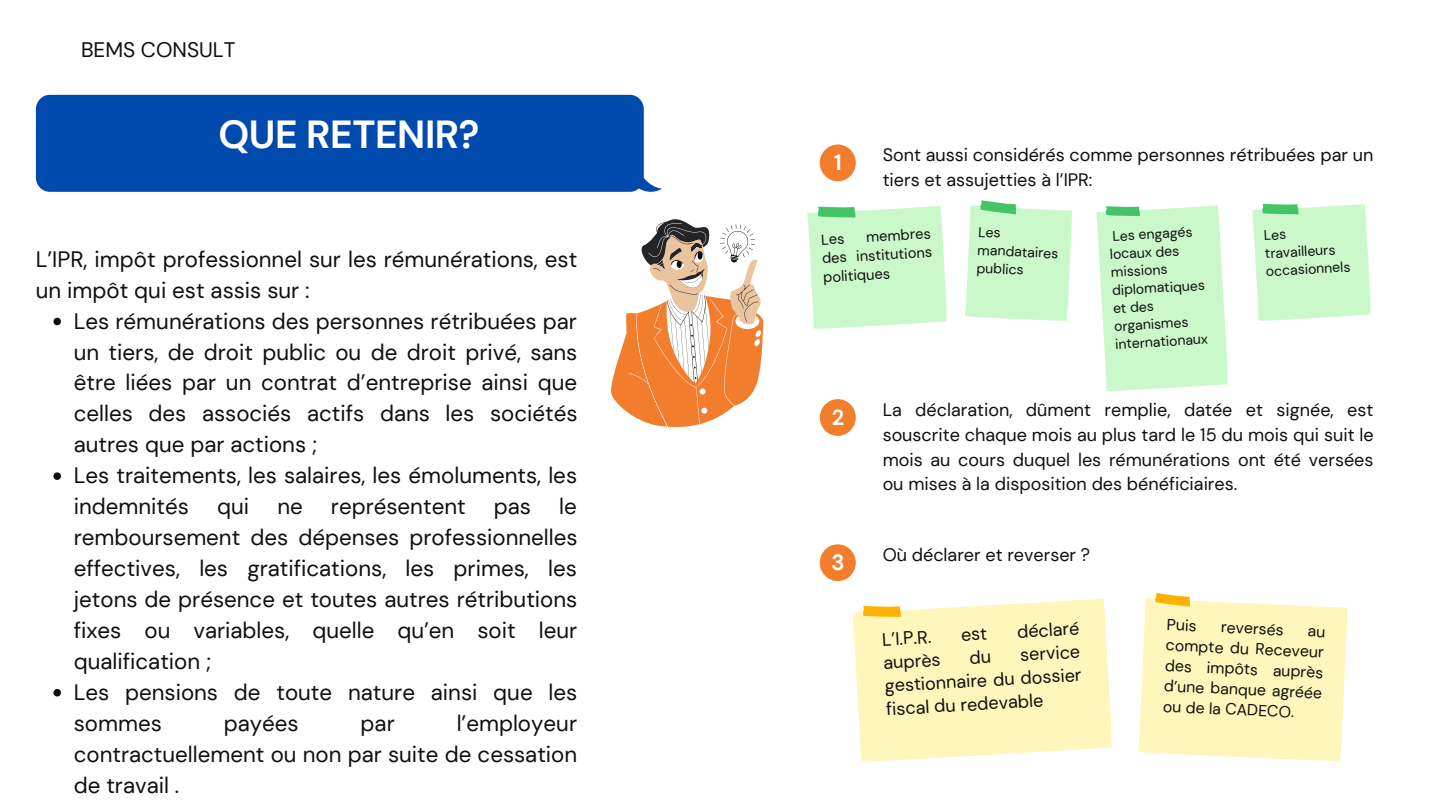
<style>
.page{position:relative;width:1440px;height:810px;background:#fff}
.page>*{position:absolute;margin:0;border:0;box-sizing:border-box;transform-origin:0 0}
.t1{font:700 39.1px "DM Sans";letter-spacing:-.01em;color:#fff}
.t2{font:22.3px/30.9px "DM Sans";color:#100f0d}
.t3{font:700 22px "DM Sans";color:#fff}
.t4{font:700 21.7px "DM Sans";color:#fff}
.t5{font:21px "DM Sans";color:#100f0d}
.t6{font:18px/24.8px "DM Sans";color:#100f0d;text-align:justify}
.t7{font:15.9px/20.6px "DM Sans";color:#100f0d;text-align:justify}
.t8{font:14.6px/19px "DM Sans";color:#100f0d;text-align:justify}
.t9{font:14px/18px "DM Sans";color:#100f0d}
</style>
<div class="page">
<div style="left:36px;top:95px;width:626px;height:97px;background:#004aad"></div>
<svg style="left:53px;top:318px;width:8px;height:7px"></svg>
<svg style="left:53px;top:472px;width:8px;height:8px"></svg>
<svg style="left:53px;top:689px;width:8px;height:7px"></svg>
<div style="left:820px;top:399px;width:36px;height:37px;background:#f27d2d;border-radius:50%"></div>
<div style="left:820px;top:145px;width:36px;height:36px;background:#f27d2d;border-radius:50%"></div>
<div style="left:820px;top:544px;width:36px;height:37px;background:#f27d2d;border-radius:50%"></div>
<svg style="left:965px;top:200px;width:107px;height:121px;background:#ccf7ce"></svg>
<svg style="left:1138px;top:593px;width:210px;height:169px;background:#fff6c1"></svg>
<svg style="left:1096px;top:205px;width:132px;height:186px;background:#cef8cf"></svg>
<svg style="left:1252px;top:203px;width:119px;height:118px;background:#ccf7cd"></svg>
<svg style="left:611px;top:219px;width:152px;height:208px"></svg>
<svg style="left:807px;top:206px;width:140px;height:123px;background:#ccf7cd"></svg>
<svg style="left:852px;top:598px;width:260px;height:164px;background:#fff6c1"></svg>
<p class="t5" style="left:81px;top:36px;width:156px">BEMS CONSULT</p>
<h1 class="t1" style="left:218px;top:109px;width:263px">QUE RETENIR?</h1>
<p class="t2" style="left:36px;top:244px;width:543px">L’IPR, impôt professionnel sur les rémunérations, est un impôt qui est assis sur :</p>
<p class="t2" style="left:74px;top:306px;width:505px">Les rémunérations des personnes rétribuées par un tiers, de droit public ou de droit privé, sans être liées par un contrat d’entreprise ainsi que celles des associés actifs dans les sociétés autres que par actions ;<br>Les traitements, les salaires, les émoluments, les indemnités</p>
<p class="t2" style="left:217px;top:491px;width:34px">qui</p>
<p class="t2" style="left:277px;top:491px;width:27px">ne</p>
<p class="t2" style="left:331px;top:491px;width:136px">représentent</p>
<p class="t2" style="left:494px;top:491px;width:39px">pas</p>
<p class="t2" style="left:74px;top:491px;width:505px;text-indent:485px">le remboursement des dépenses professionnelles effectives, les gratifications, les primes, les jetons de présence et toutes autres rétributions fixes ou variables, quelle qu’en soit leur qualification ;<br>Les pensions de toute nature ainsi que les sommes</p>
<p class="t2" style="left:224px;top:708px;width:76px">payées</p>
<p class="t2" style="left:361px;top:708px;width:36px">par</p>
<p class="t2" style="left:74px;top:708px;width:505px;text-align:justify;text-indent:383px">l’employeur contractuellement ou non par suite de cessation de travail .</p>
<p class="t3" style="left:834px;top:148px;width:9px">1</p>
<p class="t6" style="left:883px;top:143px;width:492px">Sont aussi considérés comme personnes rétribuées par un tiers et assujetties à l’IPR:</p>
<p class="t8" style="left:821px;top:230px;width:112px;text-indent:45px;rotate:-3deg">membres des institutions politiques</p>
<p class="t9" style="left:979px;top:223px;width:82px;rotate:3deg">Les mandataires publics</p>
<p class="t9" style="left:1109px;top:227px;width:95px;rotate:-3deg">Les engagés locaux des missions diplomatiques et des organismes internationaux</p>
<p class="t9" style="left:1264px;top:226px;width:86px;rotate:-3deg">Les travailleurs occasionnels</p>
<p class="t4" style="left:832px;top:403px;width:14px">2</p>
<p class="t3" style="left:831px;top:548px;width:15px">3</p>
<p class="t6" style="left:883px;top:398px;width:493px">La déclaration, dûment remplie, datée et signée, est souscrite chaque mois au plus tard le 15 du mois qui suit le mois au cours duquel les rémunérations ont été versées ou mises à la disposition des bénéficiaires.</p>
<p class="t6" style="left:883px;top:543px;width:209px">Où déclarer et reverser ?</p>
<p class="t6" style="left:882px;top:627px;width:51px;rotate:-3deg">L’I.P.R.</p>
<p class="t6" style="left:1016px;top:619px;width:64px;rotate:-3deg">déclaré</p>
<p class="t6" style="left:883px;top:650px;width:59px;rotate:-3deg">auprès</p>
<p class="t6" style="left:883px;top:650px;width:198px;line-height:23.5px;text-indent:137px;rotate:-3deg">service gestionnaire du dossier fiscal du redevable</p>
<p class="t7" style="left:1167px;top:614px;width:32px;rotate:3deg">Puis</p>
<p class="t7" style="left:1222px;top:617px;width:64px;rotate:3deg">reversés</p>
<p class="t7" style="left:1168px;top:613px;width:160px;text-indent:141px;rotate:3deg">au compte du Receveur des impôts auprès d’une banque agréée ou de la CADECO.</p>
</div>
